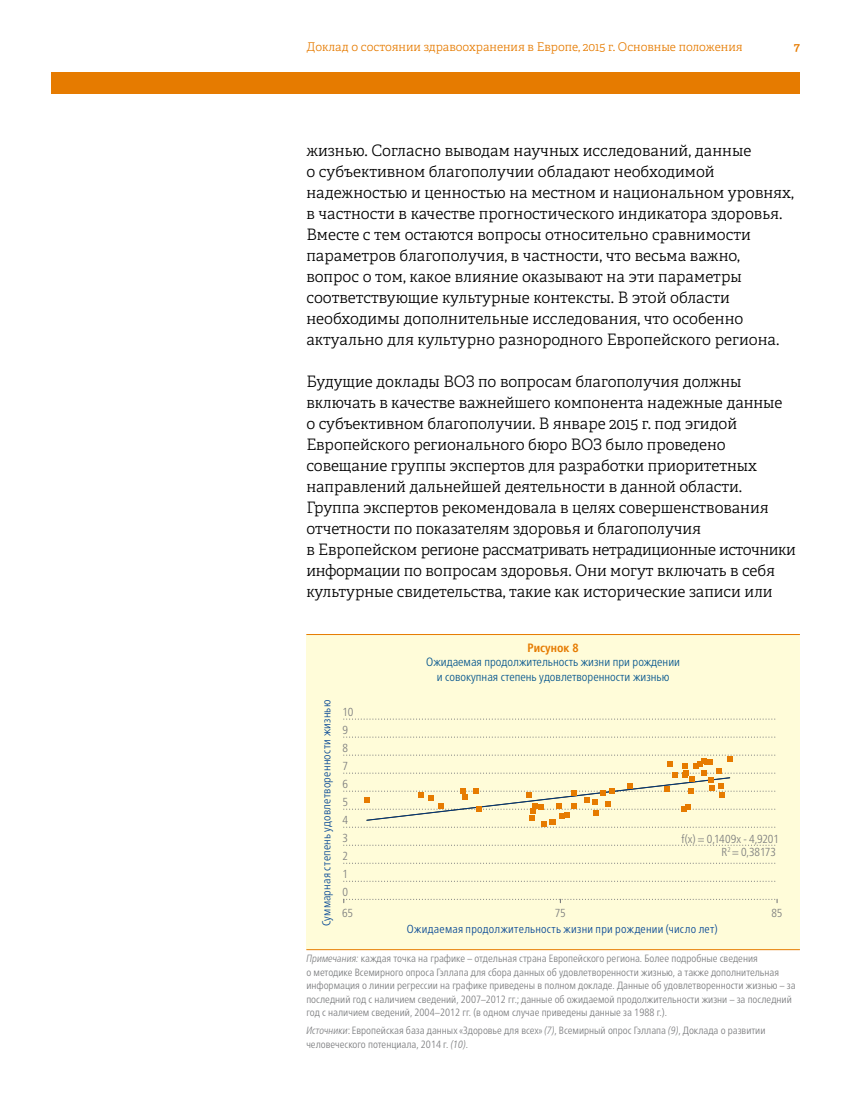
<style>
.page{position:relative;width:851px;height:1106px;background:#fff}
.page>*{position:absolute;margin:0;border:0;box-sizing:border-box;transform-origin:0 0}
.t1{font:300 15.75px/21px "Adelle CYR";letter-spacing:-.005em;color:#000}
.t2{font:300 condensed 12px/14.2px "Frutiger Neue LTW1 G";color:#00538d;text-align:center}
.t3{font:300 12px "Adelle CYR";color:#e67b00}
.t4{font:700 condensed 12px "Frutiger LTCYR";color:#e67b00}
.t5{font:600 12px "Adelle CYR";color:#e67b00}
.t6{font:300 condensed 11.7px "Frutiger Neue LTW1 G";letter-spacing:.02em;color:#004494}
.t7{font:300 condensed 11.7px/12.9px "Frutiger Neue LTW1 G";letter-spacing:-.015em;color:#797a7c;text-align:right}
.t8{font:300 condensed 10.5px/13.5px "Frutiger Neue LTW1 G";color:#797a7c}
.s1{font-style:italic}
</style>
<div class="page">
<div style="left:51px;top:72px;width:748px;height:21px;background:#e67b00"></div>
<div style="left:306px;top:634px;width:493px;height:315px;background:#fffcd9"></div>
<svg style="left:343px;top:718px;width:432px;height:163px"></svg>
<svg style="left:343px;top:898px;width:434px;height:5px"></svg>
<svg style="left:364px;top:756px;width:368px;height:70px"></svg>
<hr style="left:306px;top:634px;width:493px;height:1px;background:#e67b00">
<hr style="left:306px;top:949px;width:493px;height:1px;background:#e67b00">
<p class="t3" style="left:306px;top:38px;width:437px">Доклад о состоянии здравоохранения в Европе, 2015 г. Основные положения</p>
<p class="t5" style="left:793px;top:38px;width:8px">7</p>
<p class="t1" style="left:306px;top:139px;width:489px">жизнью. Согласно выводам научных исследований, данные<br>о субъективном благополучии обладают необходимой надежностью и ценностью на местном и национальном уровнях, в частности в качестве прогностического индикатора здоровья.<br>Вместе с тем остаются вопросы относительно сравнимости параметров благополучия, в частности, что весьма важно, вопрос о том, какое влияние оказывают на эти параметры соответствующие культурные контексты. В этой области необходимы дополнительные исследования, что особенно актуально для культурно разнородного Европейского региона.</p>
<p class="t1" style="left:306px;top:370px;width:491px">Будущие доклады ВОЗ по вопросам благополучия должны включать в качестве важнейшего компонента надежные данные<br>о субъективном благополучии. В январе 2015 г. под эгидой Европейского регионального бюро ВОЗ было проведено совещание группы экспертов для разработки приоритетных направлений дальнейшей деятельности в данной области.<br>Группа экспертов рекомендовала в целях совершенствования отчетности по показателям здоровья и благополучия<br>в Европейском регионе рассматривать нетрадиционные источники информации по вопросам здоровья. Они могут включать в себя культурные свидетельства, такие как исторические записи или</p>
<p class="t6" style="left:319px;top:926px;width:227px;rotate:-90deg">Суммарная степень удовлетворенности жизнью</p>
<p class="t7" style="left:342px;top:705px;width:12px">10</p>
<p class="t7" style="left:342px;top:723px;width:7px">9</p>
<p class="t7" style="left:342px;top:741px;width:7px">8</p>
<p class="t7" style="left:342px;top:759px;width:7px">7</p>
<p class="t7" style="left:342px;top:777px;width:7px">6</p>
<p class="t7" style="left:342px;top:795px;width:7px">5</p>
<p class="t7" style="left:342px;top:813px;width:7px">4</p>
<p class="t7" style="left:342px;top:831px;width:7px">3</p>
<p class="t7" style="left:342px;top:849px;width:7px">2</p>
<p class="t7" style="left:342px;top:867px;width:7px">1</p>
<p class="t7" style="left:342px;top:885px;width:7px">0</p>
<p class="t4" style="left:527px;top:641px;width:53px">Рисунок 8</p>
<p class="t2" style="left:426px;top:655px;width:255px">Ожидаемая продолжительность жизни при рождении и совокупная степень удовлетворенности жизнью</p>
<p class="t7" style="left:681px;top:832px;width:99px">f(x) = 0,1409x - 4,9201<br>R<sup>2</sup> = 0,38173</p>
<p class="t7" style="left:342px;top:906px;width:12px">65</p>
<p class="t7" style="left:554px;top:906px;width:12px">75</p>
<p class="t7" style="left:771px;top:906px;width:12px">85</p>
<p class="t6" style="left:407px;top:922px;width:312px">Ожидаемая продолжительность жизни при рождении (число лет)</p>
<p class="t8" style="left:306px;top:951px;width:490px"><span class="s1">Примечания:</span> каждая точка на графике – отдельная страна Европейского региона. Более подробные сведения<br>о методике Всемирного опроса Гэллапа для сбора данных об удовлетворенности жизнью, а также дополнительная информация о линии регрессии на графике приведены в полном докладе. Данные об удовлетворенности жизнью – за последний год с наличием сведений, 2007–2012 гг.; данные об ожидаемой продолжительности жизни – за последний год с наличием сведений, 2004–2012 гг. (в одном случае приведены данные за 1988 г.).</p>
<p class="t8" style="left:306px;top:1023px;width:460px"><span class="s1">Источники</span>: Европейская база данных «Здоровье для всех» <span class="s1">(7)</span>, Всемирный опрос Гэллапа <span class="s1">(9)</span>, Доклада о развитии человеческого потенциала, 2014 г. <span class="s1">(10)</span>.</p>
</div>
